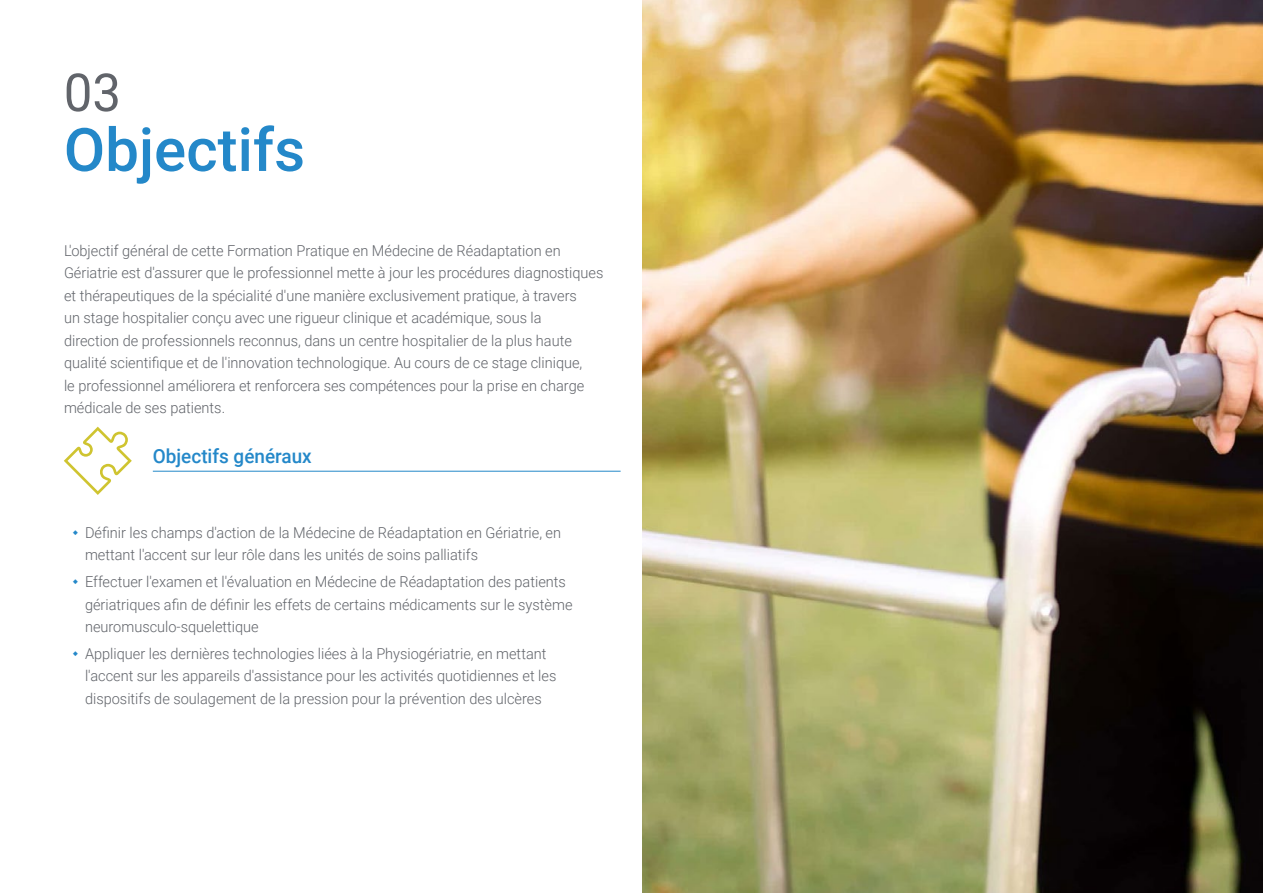
<style>
.page{position:relative;width:1263px;height:893px;background:#fff}
.page>*{position:absolute;margin:0;border:0;box-sizing:border-box;transform-origin:0 0}
.t1{font:500 60px "Roboto";color:#2488c9}
.t2{font:52.5px "Roboto";color:#61646a}
.t3{font:500 19.5px "Roboto";color:#2488c9}
.t4{font:300 15px/22.5px "Roboto";color:#61646a}
</style>
<div class="page">
<img style="left:642px;top:0;width:621px;height:893px">
<hr style="left:153px;top:471px;width:468px;height:1px;background:#2488c9">
<svg style="left:64px;top:427px;width:68px;height:68px"></svg>
<h2 class="t2" style="left:64px;top:56px;width:59px">03</h2>
<h1 class="t1" style="left:64px;top:108px;width:243px">Objectifs</h1>
<p class="t4" style="left:64px;top:239px;width:541px">L'objectif général de cette Formation Pratique en Médecine de Réadaptation en Gériatrie est d'assurer que le professionnel mette à jour les procédures diagnostiques et thérapeutiques de la spécialité d'une manière exclusivement pratique, à travers<br>un stage hospitalier conçu avec une rigueur clinique et académique, sous la<br>direction de professionnels reconnus, dans un centre hospitalier de la plus haute qualité scientifique et de l'innovation technologique. Au cours de ce stage clinique,<br>le professionnel améliorera et renforcera ses compétences pour la prise en charge médicale de ses patients.</p>
<h3 class="t3" style="left:153px;top:442px;width:160px">Objectifs généraux</h3>
<p class="t4" style="left:85px;top:521px;width:478px">Définir les champs d'action de la Médecine de Réadaptation en Gériatrie, en mettant l'accent sur leur rôle dans les unités de soins palliatifs</p>
<p class="t4" style="left:85px;top:570px;width:489px">Effectuer l'examen et l'évaluation en Médecine de Réadaptation des patients gériatriques afin de définir les effets de certains médicaments sur le système neuromusculo-squelettique</p>
<p class="t4" style="left:85px;top:642px;width:473px">Appliquer les dernières technologies liées à la Physiogériatrie, en mettant l'accent sur les appareils d'assistance pour les activités quotidiennes et les dispositifs de soulagement de la pression pour la prévention des ulcères</p>
</div>
